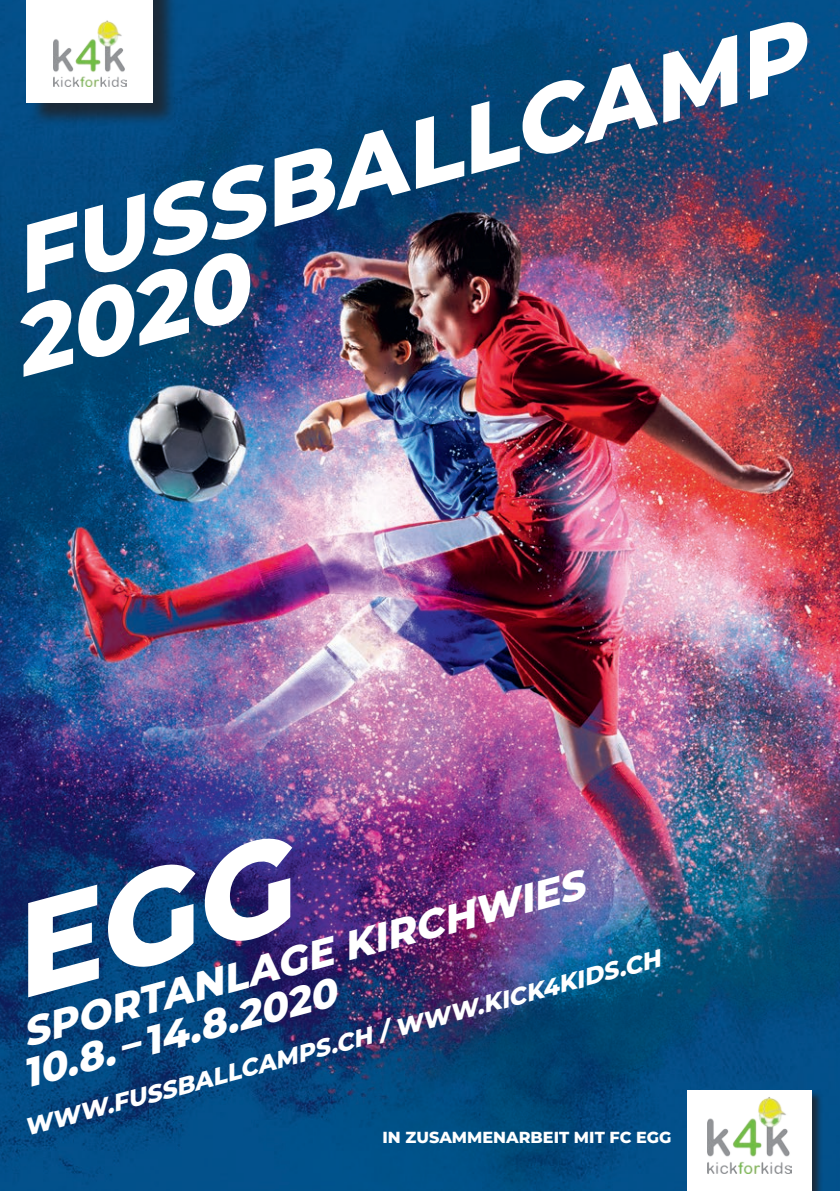
<style>
.page{position:relative;width:840px;height:1191px;background:#fff}
.page>*{position:absolute;margin:0;border:0;box-sizing:border-box;transform-origin:0 0}
.t1{font:italic 800 94px/80px "Montserrat";color:#fff}
.t2{font:italic 800 40px/40px "Montserrat";color:#fff}
.t3{font:italic 800 24px "Montserrat";color:#fff}
.t4{font:800 16px "Montserrat";color:#fff}
</style>
<div class="page">
<img style="left:0;top:0;width:839px;height:1191px">
<div style="left:29px;top:0;width:149px;height:127px;background:#231f20;opacity:.75"></div>
<div style="left:26px;top:0;width:127px;height:102px;background:#fff"></div>
<img style="left:53px;top:20px;width:73px;height:66px">
<div style="left:686px;top:1090px;width:137px;height:101px;background:#231f20;opacity:.75"></div>
<div style="left:686px;top:1090px;width:125px;height:101px;background:#fff"></div>
<img style="left:707px;top:1097px;width:84px;height:76px">
<svg style="left:28px;top:830px;width:264px;height:167px;background:#123475"></svg>
<h1 class="t1" style="left:-20px;top:224px;width:840px;rotate:-15deg">Fuss ballcamp<br>2020</h1>
<h2 class="t2" style="left:7px;top:1014px;width:585px;rotate:-15deg">Sportanlage kirchwies<br>10.8. – 14.8.2020</h2>
<p class="t3" style="left:20px;top:1110px;width:659px;rotate:-15deg">www.fuss ballcamps .ch / www.kick4kids .ch</p>
<p class="t4" style="left:382px;top:1125px;width:290px">IN ZUSAMMENARBEIT MIT FC EGG</p>
</div>
